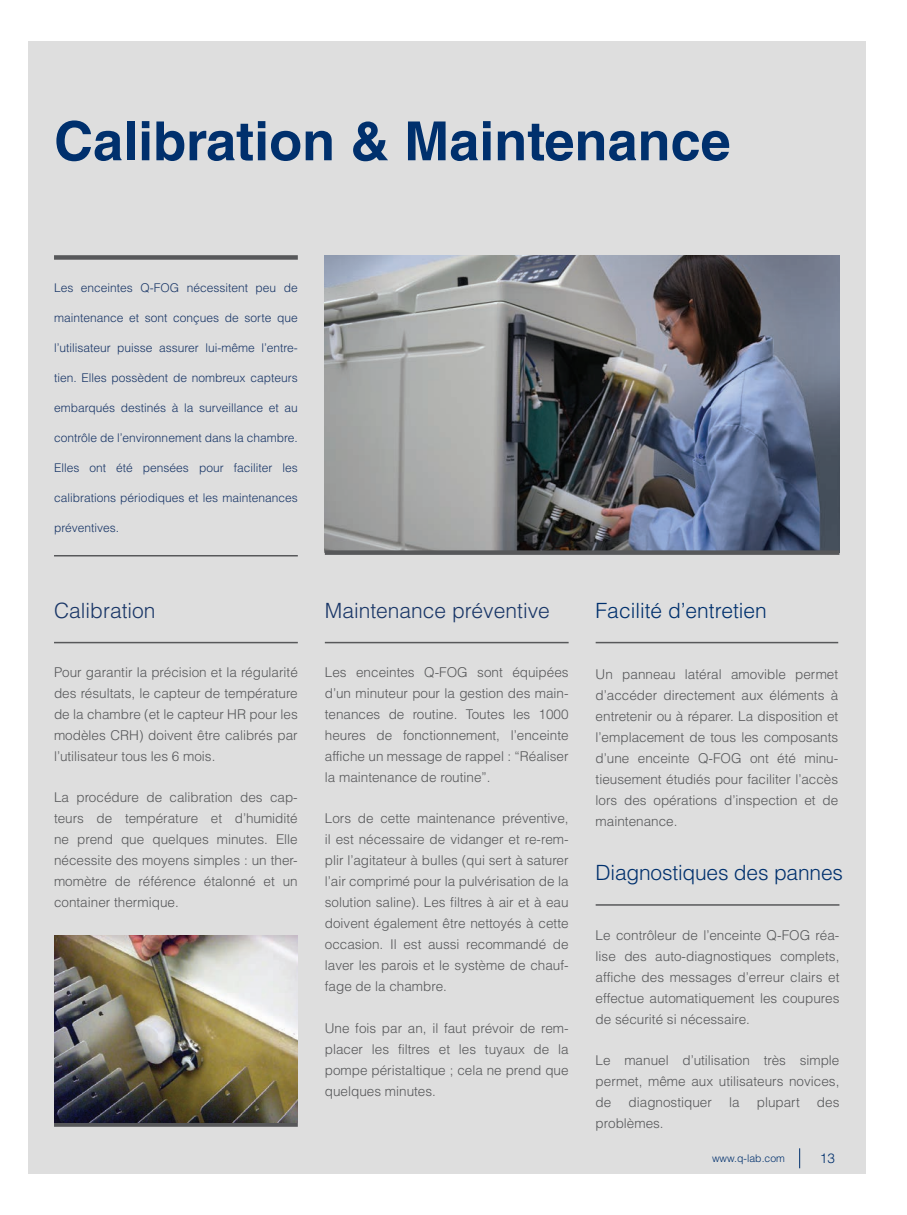
<style>
.page{position:relative;width:907px;height:1215px;background:#fff}
.page>*{position:absolute;margin:0;border:0;box-sizing:border-box;transform-origin:0 0}
.Section_Titles__Larg{font:700 54px "Helvetica LT Std";color:#00306d}
.Section_Titles__Medi{font:300 21px "Helvetica LT Std";letter-spacing:-.01em;color:#00306d}
.Section_Titles__Medi-2{font:300 21px "Helvetica LT Std";color:#193667}
.t1{font:300 13.5px/21px "Helvetica LT Std";color:#57585a;text-align:justify}
.t2{font:300 13.5px "Helvetica LT Std";color:#00306d}
.Intro_text{font:300 12px "Helvetica LT Std";color:#193667}
.t3{font:300 10.5px "Helvetica LT Std";color:#00306d}
</style>
<div class="page">
<div style="left:28px;top:41px;width:837px;height:1133px;background:#dedede"></div>
<svg style="left:799px;top:1148px;width:1px;height:20px"></svg>
<img style="left:325px;top:255px;width:514px;height:295px">
<div style="left:325px;top:550px;width:514px;height:5px;background:#57585a"></div>
<div style="left:54px;top:255px;width:244px;height:5px;background:#57585a"></div>
<hr style="left:54px;top:555px;width:244px;height:1px;background:#57585a">
<hr style="left:54px;top:642px;width:244px;height:1px;background:#57585a">
<hr style="left:325px;top:642px;width:243px;height:1px;background:#57585a">
<hr style="left:595px;top:642px;width:243px;height:1px;background:#57585a">
<hr style="left:595px;top:904px;width:244px;height:2px;background:#57585a">
<div style="left:54px;top:1122px;width:244px;height:5px;background:#57585a"></div>
<img style="left:54px;top:935px;width:244px;height:187px">
<p class="Section_Titles__Larg" style="left:54px;top:108px;width:678px">Calibration &amp; Maintenance</p>
<p class="Intro_text" style="left:54px;top:280px;width:245px">Les enceintes Q-FOG nécessitent peu de</p>
<p class="Intro_text" style="left:54px;top:310px;width:245px">maintenance et sont conçues de sorte que</p>
<p class="Intro_text" style="left:54px;top:340px;width:245px">l’utilisateur puisse assurer lui-même l’entre-</p>
<p class="Intro_text" style="left:54px;top:370px;width:245px">tien. Elles possèdent de nombreux capteurs</p>
<p class="Intro_text" style="left:54px;top:400px;width:245px">embarqués destinés à la surveillance et au</p>
<p class="Intro_text" style="left:54px;top:430px;width:245px">contrôle de l’environnement dans la chambre.</p>
<p class="Intro_text" style="left:54px;top:460px;width:245px">Elles ont été pensées pour faciliter les</p>
<p class="Intro_text" style="left:54px;top:490px;width:245px">calibrations périodiques et les maintenances</p>
<p class="Intro_text" style="left:54px;top:520px;width:67px">préventives.</p>
<p class="Section_Titles__Medi-2" style="left:54px;top:597px;width:103px">Calibration</p>
<p class="Section_Titles__Medi-2" style="left:325px;top:597px;width:226px">Maintenance préventive</p>
<p class="Section_Titles__Medi" style="left:595px;top:597px;width:173px">Facilité d’entretien</p>
<p class="t1" style="left:54px;top:662px;width:245px">Pour garantir la précision et la régularité des résultats, le capteur de température de la chambre (et le capteur HR pour les modèles CRH) doivent être calibrés par l’utilisateur tous les 6 mois.</p>
<p class="t1" style="left:54px;top:787px;width:245px">La procédure de calibration des cap&shy;teurs de température et d’humidité ne prend que quelques minutes. Elle nécessite des moyens simples : un ther&shy;momètre de référence étalonné et un container thermique.</p>
<p class="t1" style="left:325px;top:662px;width:245px">Les enceintes Q-FOG sont équipées d’un minuteur pour la gestion des main&shy;tenances de routine. Toutes les 1000 heures de fonctionnement, l’enceinte affiche un message de rappel : “Réaliser la maintenance de routine”.</p>
<p class="t1" style="left:325px;top:808px;width:245px">Lors de cette maintenance préventive, il est nécessaire de vidanger et re-rem&shy;plir l’agitateur à bulles (qui sert à saturer l’air comprimé pour la pulvérisation de la solution saline). Les filtres à air et à eau doivent également être nettoyés à cette occasion. Il est aussi recommandé de laver les parois et le système de chauf&shy;fage de la chambre.</p>
<p class="t1" style="left:325px;top:1017px;width:245px">Une fois par an, il faut prévoir de rem&shy;placer les filtres et les tuyaux de la pompe péristaltique ; cela ne prend que quelques minutes.</p>
<p class="t1" style="left:595px;top:663px;width:244px">Un panneau latéral amovible permet d’accéder directement aux éléments à entretenir ou à réparer. La disposition et l’emplacement de tous les composants d’une enceinte Q-FOG ont été minu&shy;tieusement étudiés pour faciliter l’accès lors des opérations d’inspection et de maintenance.</p>
<p class="Section_Titles__Medi" style="left:595px;top:860px;width:249px">Diagnostiques des pannes</p>
<p class="t1" style="left:595px;top:924px;width:245px">Le contrôleur de l’enceinte Q-FOG réa&shy;lise des auto-diagnostiques complets, affiche des messages d’erreur clairs et effectue automatiquement les coupures de sécurité si nécessaire.</p>
<p class="t1" style="left:595px;top:1049px;width:245px">Le manuel d’utilisation très simple permet, même aux utilisateurs novices, de</p>
<p class="t1" style="left:628px;top:1091px;width:85px">diagnostiquer</p>
<p class="t1" style="left:729px;top:1091px;width:12px">la</p>
<p class="t1" style="left:756px;top:1091px;width:44px">plupart</p>
<p class="t1" style="left:816px;top:1091px;width:24px">des</p>
<p class="t1" style="left:595px;top:1112px;width:70px">problèmes.</p>
<p class="t3" style="left:712px;top:1152px;width:74px">www.q-lab.com</p>
<p class="t2" style="left:819px;top:1150px;width:17px">13</p>
</div>
